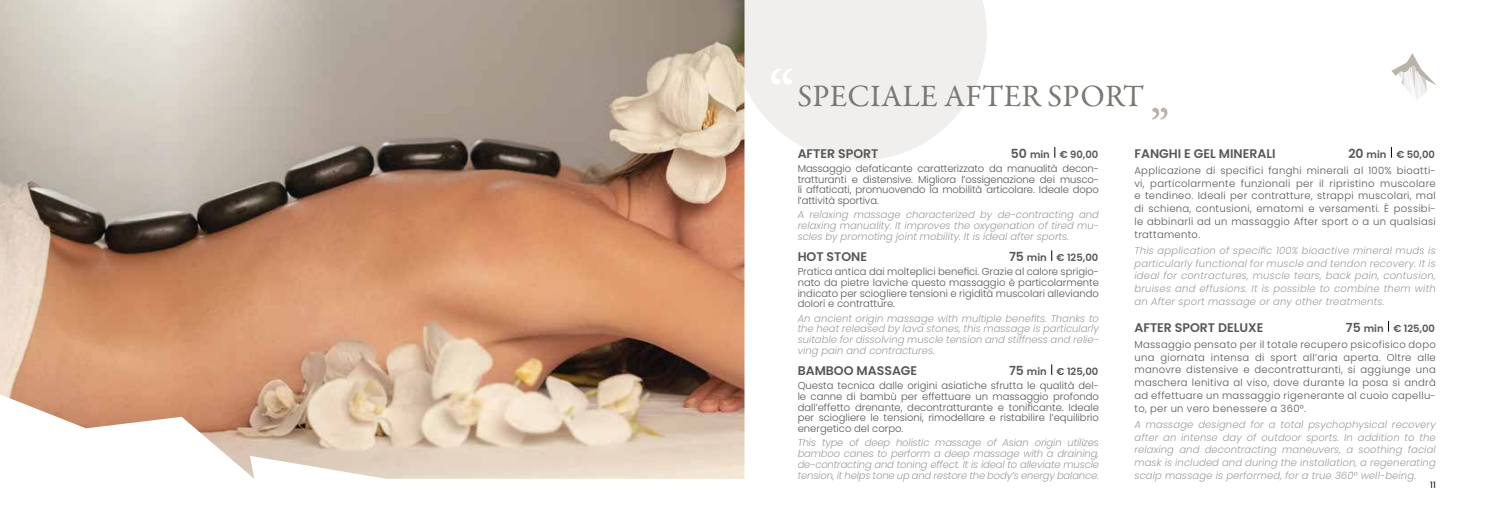
<style>
.page{position:relative;width:1489px;height:525px;background:#fff}
.page>*{position:absolute;margin:0;border:0;box-sizing:border-box;transform-origin:0 0}
.t1{font:31.25px "Garamond Premr Pro";letter-spacing:.01em;color:#7a7872}
.t2{font:600 12.5px "Poppins";color:#575756}
.t3{font:300 10px/12.8px "Poppins";color:#575756;text-align:justify}
.t4{font:italic 300 10px/12.8px "Poppins";color:#9d9d9c;text-align:justify}
.t5{font:300 10px/16.2px "Poppins";letter-spacing:.03em;color:#575756;text-align:right}
.t6{font:8.75px "Poppins";color:#000}
.s1{font-weight:600;font-size:12.5px}
.s2{font-weight:600}
</style>
<div class="page">
<svg style="left:744px;top:0;width:242px;height:160px;background:#f2f1f0"></svg>
<svg style="left:771px;top:68px;width:21px;height:17px"></svg>
<svg style="left:1152px;top:108px;width:15px;height:11px"></svg>
<svg style="left:1391px;top:53px;width:44px;height:47px"></svg>
<img style="left:0;top:0;width:744px;height:478px">
<h1 class="t1" style="left:797px;top:77px;width:348px">SPECIALE AFTER SPORT</h1>
<p class="t3" style="left:797px;top:147px;width:303px;line-height:14.2px;text-align:right"><span class="s1">50</span> <span class="s2">min € 90,00<br></span>Massaggio defaticante caratterizzato da manualità decon-</p>
<p class="t3" style="left:797px;top:174px;width:303px;line-height:10.6px">tratturanti e distensive. Migliora l’ossigenazione dei musco&shy;li affaticati, promuovendo la mobilità articolare. Ideale dopo l’attività sportiva.</p>
<p class="t4" style="left:797px;top:209px;width:303px;line-height:10.6px">A relaxing massage characterized by de-contracting and relaxing manuality. It improves the oxygenation of tired mu&shy;scles by promoting joint mobility. It is ideal after sports.</p>
<p class="t2" style="left:797px;top:249px;width:71px">HOT STONE</p>
<p class="t2" style="left:797px;top:146px;width:82px">AFTER SPORT</p>
<p class="t3" style="left:797px;top:250px;width:303px;line-height:14.2px;text-align:right"><span class="s1">75</span> <span class="s2">min € 125,00<br></span>Pratica antica dai molteplici benefici. Grazie al calore sprigio-</p>
<p class="t3" style="left:797px;top:277px;width:303px;line-height:10.6px">nato da pietre laviche questo massaggio è particolarmente indicato per sciogliere tensioni e rigidità muscolari alleviando dolori e contratture.</p>
<p class="t4" style="left:797px;top:312px;width:303px;line-height:10.6px">An ancient origin massage with multiple benefits. Thanks to the heat released by lava stones, this massage is particularly suitable for dissolving muscle tension and stiffness and relie&shy;ving pain and contractures.</p>
<p class="t2" style="left:797px;top:363px;width:121px">BAMBOO MASSAGE</p>
<p class="t3" style="left:797px;top:364px;width:303px;line-height:14.2px;text-align:right"><span class="s1">75</span> <span class="s2">min € 125,00<br></span>Questa tecnica dalle origini asiatiche sfrutta le qualità del-</p>
<p class="t3" style="left:797px;top:391px;width:303px;line-height:10.6px">le canne di bambù per effettuare un massaggio profondo dall’effetto drenante, decontratturante e tonificante. Ideale per sciogliere le tensioni, rimodellare e ristabilire l’equilibrio energetico del corpo.</p>
<p class="t4" style="left:797px;top:437px;width:303px;line-height:10.9px">This type of deep holistic massage of Asian origin utilizes bamboo canes to perform a deep massage with a draining, de-contracting and toning effect. It is ideal to alleviate muscle tension, it helps tone up and restore the body’s energy balance.</p>
<p class="t5" style="left:1134px;top:146px;width:303px"><span class="s1">20</span> <span class="s2">min € 50,00<br></span>Applicazione di specifici fanghi minerali al 100% bioatti-</p>
<p class="t3" style="left:1134px;top:177px;width:303px">vi, particolarmente funzionali per il ripristino muscolare e tendineo. Ideali per contratture, strappi muscolari, mal di schiena, contusioni, ematomi e versamenti. È possibi&shy;le abbinarli ad un massaggio After sport o a un qualsiasi trattamento.</p>
<p class="t4" style="left:1134px;top:244px;width:303px">This application of specific 100% bioactive mineral muds is particularly functional for muscle and tendon recovery. It is ideal for contractures, muscle tears, back pain, contusion, bruises and effusions. It is possible to combine them with an After sport massage or any other treatments.</p>
<p class="t2" style="left:1134px;top:320px;width:130px">AFTER SPORT DELUXE</p>
<p class="t2" style="left:1134px;top:146px;width:143px">FANGHI E GEL MINERALI</p>
<p class="t5" style="left:1134px;top:320px;width:303px"><span class="s1">75</span> <span class="s2">min € 125,00<br></span>Massaggio pensato per il totale recupero psicofisico dopo</p>
<p class="t3" style="left:1134px;top:350px;width:303px">una giornata intensa di sport all’aria aperta. Oltre alle manovre distensive e decontratturanti, si aggiunge una maschera lenitiva al viso, dove durante la posa si andrà ad effettuare un massaggio rigenerante al cuoio capellu&shy;to, per un vero benessere a 360°.</p>
<p class="t4" style="left:1134px;top:418px;width:303px">A massage designed for a total psychophysical recovery after an intense day of outdoor sports. In addition to the relaxing and decontracting maneuvers, a soothing facial mask is included and during the installation, a regenerating scalp massage is performed, for a true 360° well-being.</p>
<p class="t6" style="left:1429px;top:479px;width:7px">11</p>
</div>
